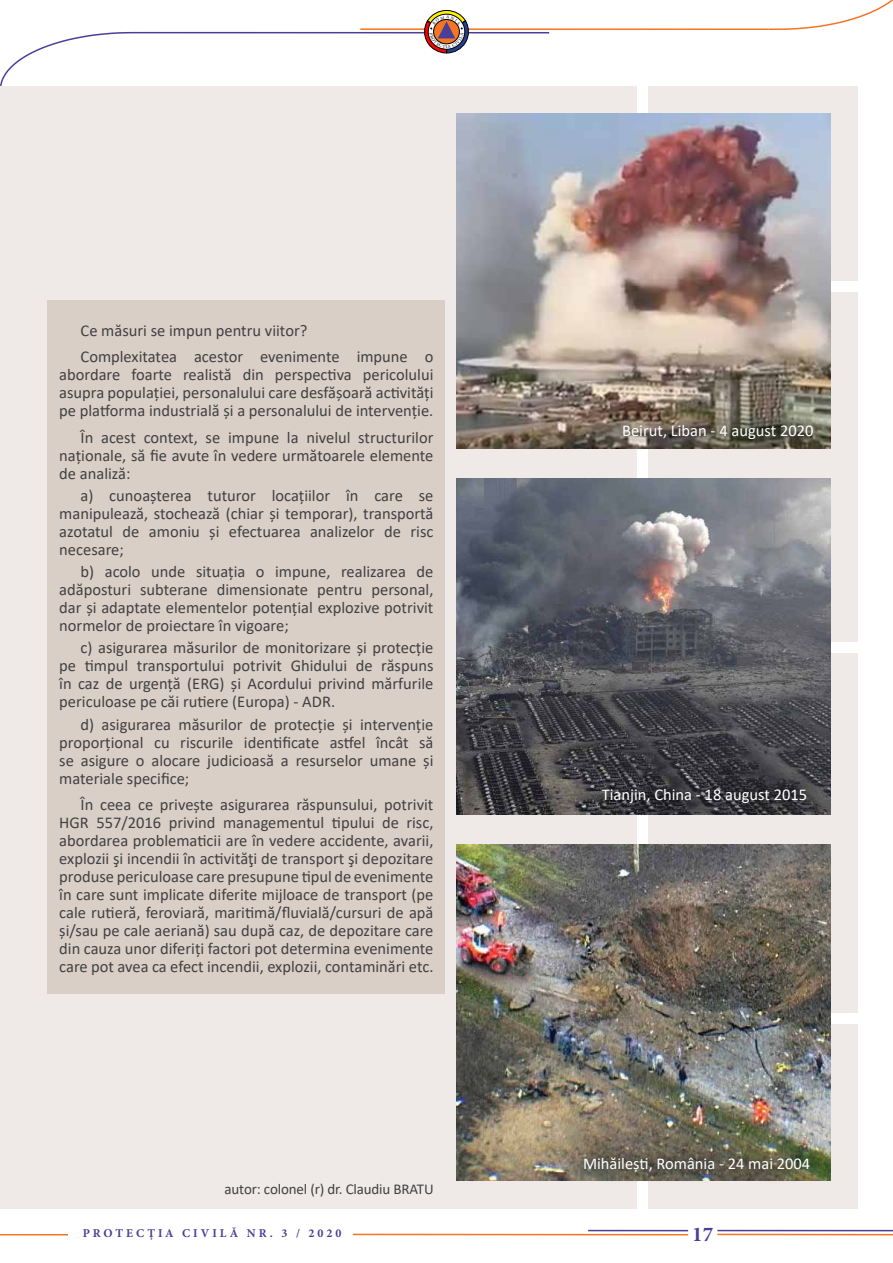
<style>
.page{position:relative;width:893px;height:1263px;background:#fff}
.page>*{position:absolute;margin:0;border:0;box-sizing:border-box;transform-origin:0 0}
.t1{font:700 21px "Minion Pro";color:#493e98}
.t2{font:16.5px/18px "Calibri";color:#414042;text-align:justify}
.t3{font:16.5px "Calibri";color:#fff}
.t4{font:15px "Calibri";letter-spacing:-.01em;color:#414042}
.t5{font:700 12px "Minion Pro";letter-spacing:.25em;color:#493e98}
</style>
<div class="page">
<div style="left:0;top:86px;width:858px;height:1122px;background:#efeae7"></div>
<div style="left:812px;top:1013px;width:58px;height:11px;background:#fff"></div>
<div style="left:812px;top:642px;width:58px;height:11px;background:#fff"></div>
<div style="left:812px;top:282px;width:58px;height:10px;background:#fff"></div>
<div style="left:637px;top:85px;width:10px;height:1135px;background:#fff"></div>
<img style="left:456px;top:113px;width:375px;height:336px">
<img style="left:456px;top:479px;width:375px;height:335px">
<img style="left:456px;top:844px;width:375px;height:336px">
<div style="left:48px;top:301px;width:397px;height:693px;background:#dacfc7"></div>
<hr style="left:360px;top:28px;width:408px;height:2px;background:#f47522">
<svg style="left:767px;top:0;width:126px;height:30px"></svg>
<hr style="left:141px;top:32px;width:408px;height:1px;background:#493e98">
<svg style="left:0;top:31px;width:142px;height:55px"></svg>
<hr style="left:0;top:1234px;width:68px;height:1px;background:#f47522">
<hr style="left:717px;top:1230px;width:176px;height:1px;background:#493e98">
<hr style="left:717px;top:1234px;width:176px;height:1px;background:#f47522">
<hr style="left:588px;top:1230px;width:100px;height:1px;background:#493e98">
<hr style="left:353px;top:1234px;width:335px;height:1px;background:#f47522">
<svg style="left:610px;top:411px;width:217px;height:41px;background:#716b5e"></svg>
<svg style="left:590px;top:776px;width:229px;height:41px;background:#403f43"></svg>
<svg style="left:571px;top:1145px;width:252px;height:39px;background:#6d6b5a"></svg>
<svg style="left:423px;top:10px;width:47px;height:43px"></svg>
<p class="t2" style="left:81px;top:316px;width:354px;line-height:26.5px">Ce măsuri se impun pentru viitor?<br>Complexitatea acestor evenimente impune o</p>
<p class="t2" style="left:59px;top:365px;width:376px">abordare foarte realistă din perspectiva pericolului asupra populației, personalului care desfășoară activități pe platforma industrială și a personalului de intervenție.</p>
<p class="t2" style="left:59px;top:428px;width:376px;text-indent:21px">În acest context, se impune la nivelul structurilor naționale, să fie avute în vedere următoarele elemente de analiză:</p>
<p class="t2" style="left:59px;top:486px;width:376px;text-indent:21px">a) cunoașterea tuturor locațiilor în care se manipulează, stochează (chiar și temporar), transportă azotatul de amoniu și efectuarea analizelor de risc necesare;</p>
<p class="t2" style="left:59px;top:562px;width:376px;text-indent:21px">b) acolo unde situația o impune, realizarea de adăposturi subterane dimensionate pentru personal, dar și adaptate elementelor potențial explozive potrivit normelor de proiectare în vigoare;</p>
<p class="t2" style="left:59px;top:638px;width:376px;text-indent:21px">c) asigurarea măsurilor de monitorizare și protecție pe timpul transportului potrivit Ghidului de răspuns în caz de urgență (ERG) și Acordului privind mărfurile periculoase pe căi rutiere (Europa) - ADR.</p>
<p class="t2" style="left:59px;top:715px;width:376px;text-indent:21px">d) asigurarea măsurilor de protecție și intervenție proporțional cu riscurile identificate astfel încât să se asigure o alocare judicioasă a resurselor umane și materiale specifice;</p>
<p class="t2" style="left:59px;top:795px;width:376px;text-indent:21px">În ceea ce privește asigurarea răspunsului, potrivit HGR 557/2016 privind managementul tipului de risc, abordarea problematicii are în vedere accidente, avarii, explozii şi incendii în activităţi de transport şi depozitare produse periculoase care presupune tipul de evenimente în care sunt implicate diferite mijloace de transport (pe cale rutieră, feroviară, maritimă/fluvială/cursuri de apă și/sau pe cale aeriană) sau după caz, de depozitare care din cauza unor diferiți factori pot determina evenimente care pot avea ca efect incendii, explozii, contaminări etc.</p>
<p class="t4" style="left:225px;top:1178px;width:211px">autor: colonel (r) dr. Claudiu BRATU</p>
<p class="t3" style="left:622px;top:419px;width:193px">Beirut, Liban - 4 august 2020</p>
<p class="t3" style="left:602px;top:783px;width:207px">Tianjin, China - 18 august 2015</p>
<p class="t3" style="left:583px;top:1152px;width:229px">Mihăilești, România - 24 mai 2004</p>
<p class="t5" style="left:83px;top:1225px;width:260px">PROTECȚIA CIVILĂ NR. 3 / 2020</p>
<p class="t1" style="left:692px;top:1219px;width:22px">17</p>
</div>
